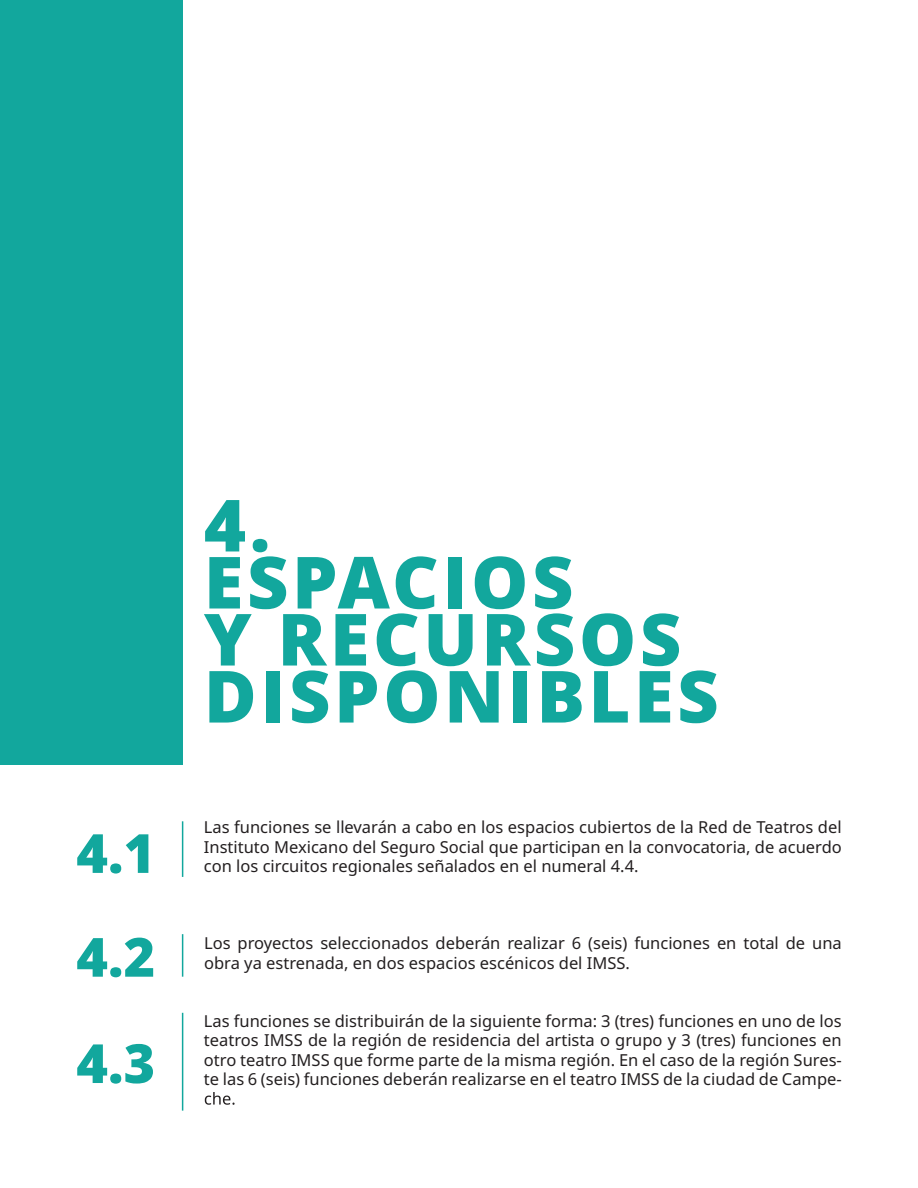
<style>
.page{position:relative;width:918px;height:1188px;background:#fff}
.page>*{position:absolute;margin:0;border:0;box-sizing:border-box;transform-origin:0 0}
.t1{font:900 72px/57px "Noto Sans";letter-spacing:.05em;color:#12a79d}
.t2{font:900 54px/105px "Noto Sans";color:#12a79d;text-align:justify}
.t3{font:16.5px/19.5px "Noto Sans";color:#231f20;text-align:justify}
</style>
<div class="page">
<div style="left:0;top:0;width:183px;height:764px;background:#12a79d"></div>
<div style="left:448px;top:557px;width:14px;height:52px;background:#12a79d"></div>
<div style="left:266px;top:671px;width:14px;height:52px;background:#12a79d"></div>
<div style="left:513px;top:671px;width:14px;height:52px;background:#12a79d"></div>
<svg style="left:205px;top:1092px;width:30px;height:13px"></svg>
<hr style="left:182px;top:1013px;width:1px;height:98px;background:#12a79d">
<hr style="left:182px;top:934px;width:1px;height:43px;background:#12a79d">
<hr style="left:182px;top:821px;width:1px;height:56px;background:#12a79d">
<h2 class="t2" style="left:76px;top:801px;width:80px">4.1<br>4.2<br>4.3</h2>
<h1 class="t1" style="left:204px;top:497px;width:516px">4.<br>ESPAC OS<br>Y RECURSOS<br>D SPON BLES</h1>
<p class="t3" style="left:204px;top:818px;width:639px">Las funciones se llevarán a cabo en los espacios cubiertos de la Red de Teatros del Instituto Mexicano del Seguro Social que participan en la convocatoria, de acuerdo con los circuitos regionales señalados en el numeral 4.4.</p>
<p class="t3" style="left:204px;top:934px;width:639px">Los proyectos seleccionados deberán realizar 6 (seis) funciones en total de una obra ya estrenada, en dos espacios escénicos del IMSS.</p>
<p class="t3" style="left:204px;top:1011px;width:639px">Las funciones se distribuirán de la siguiente forma: 3 (tres) funciones en uno de los teatros IMSS de la región de residencia del artista o grupo y 3 (tres) funciones en otro teatro IMSS que forme parte de la misma región. En el caso de la región Sures&shy;te las 6 (seis) funciones deberán realizarse en el teatro IMSS de la ciudad de Campe-</p>
</div>
